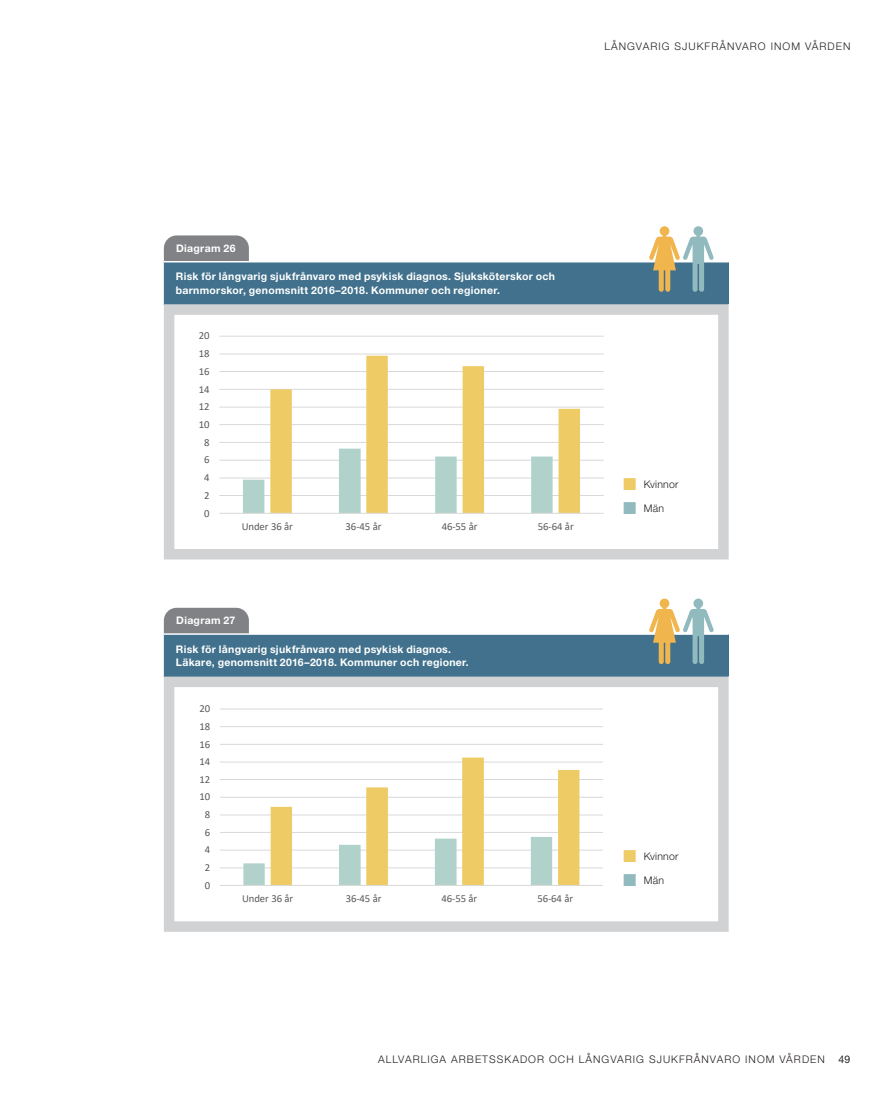
<style>
.page{position:relative;width:893px;height:1106px;background:#fff}
.page>*{position:absolute;margin:0;border:0;box-sizing:border-box;transform-origin:0 0}
.t1{font:10.8px "Calibri";letter-spacing:-.005em;color:#595959}
.t2{font:10.65px "Calibri";letter-spacing:-.005em;color:#595959}
.Tabellrubrik_vit{font:700 10.5px/13.5px "Helvetica Neue LT Std";letter-spacing:.025em;color:#fff}
.Färgkoder{font:300 10.5px "Helvetica Neue LT Std";letter-spacing:.1em;color:#231f20}
.Tabellflik{font:700 10.5px "Helvetica Neue LT Std";letter-spacing:.03em;color:#fff}
.Färgkoder-2{font:300 10.5px "Helvetica Neue LT Std";letter-spacing:.02em;color:#231f20}
.t3{font:10.5px "Helvetica Neue LT Std";color:#231f20}
</style>
<div class="page">
<div style="left:163px;top:262px;width:566px;height:42px;background:#41718c"></div>
<hr style="left:162px;top:262px;width:2px;height:42px;background:#fff">
<svg style="left:164px;top:235px;width:85px;height:26px;background:#86888b"></svg>
<svg style="left:163px;top:299px;width:566px;height:261px"></svg>
<div style="left:163px;top:634px;width:566px;height:42px;background:#41718c"></div>
<hr style="left:162px;top:633px;width:567px;height:2px;background:#fff">
<hr style="left:162px;top:635px;width:2px;height:41px;background:#fff">
<div style="left:164px;top:608px;width:85px;height:25px;background:#808285"></div>
<svg style="left:163px;top:671px;width:566px;height:261px"></svg>
<svg style="left:649px;top:226px;width:65px;height:66px"></svg>
<svg style="left:649px;top:598px;width:65px;height:66px"></svg>
<svg style="left:624px;top:477px;width:12px;height:12px"></svg>
<svg style="left:624px;top:501px;width:12px;height:12px"></svg>
<svg style="left:624px;top:849px;width:12px;height:13px"></svg>
<svg style="left:624px;top:873px;width:12px;height:13px"></svg>
<p class="Färgkoder" style="left:604px;top:40px;width:248px">LÅNGVARIG SJUKFRÅNVARO INOM VÅRDEN</p>
<p class="Tabellflik" style="left:176px;top:242px;width:61px">Diagram 26</p>
<p class="Tabellrubrik_vit" style="left:176px;top:270px;width:381px">Risk för långvarig sjukfrånvaro med psykisk diagnos. Sjuksköterskor och barnmorskor, genomsnitt 2016–2018. Kommuner och regioner.</p>
<p class="t1" style="left:199px;top:328px;width:12px">20</p>
<p class="t1" style="left:199px;top:346px;width:12px">18</p>
<p class="t1" style="left:199px;top:364px;width:12px">16</p>
<p class="t1" style="left:199px;top:381px;width:12px">14</p>
<p class="t1" style="left:199px;top:399px;width:12px">12</p>
<p class="t1" style="left:199px;top:417px;width:12px">10</p>
<p class="t2" style="left:204px;top:435px;width:7px">8</p>
<p class="t1" style="left:204px;top:452px;width:7px">6</p>
<p class="t1" style="left:204px;top:470px;width:7px">4</p>
<p class="t1" style="left:204px;top:488px;width:7px">2</p>
<p class="t2" style="left:204px;top:505px;width:7px">0</p>
<p class="t1" style="left:242px;top:519px;width:53px">Under 36 år</p>
<p class="t1" style="left:346px;top:519px;width:37px">36-45 år</p>
<p class="t1" style="left:442px;top:519px;width:37px">46-55 år</p>
<p class="t1" style="left:538px;top:519px;width:37px">56-64 år</p>
<p class="Tabellflik" style="left:176px;top:614px;width:61px">Diagram 27</p>
<p class="Tabellrubrik_vit" style="left:176px;top:642px;width:295px">Risk för långvarig sjukfrånvaro med psykisk diagnos.<br>Läkare, genomsnitt 2016–2018. Kommuner och regioner.</p>
<p class="t2" style="left:199px;top:701px;width:12px">20</p>
<p class="t2" style="left:199px;top:719px;width:12px">18</p>
<p class="t2" style="left:199px;top:736px;width:12px">16</p>
<p class="t2" style="left:199px;top:754px;width:12px">14</p>
<p class="t2" style="left:199px;top:772px;width:12px">12</p>
<p class="t2" style="left:199px;top:789px;width:12px">10</p>
<p class="t2" style="left:205px;top:807px;width:7px">8</p>
<p class="t2" style="left:205px;top:824px;width:7px">6</p>
<p class="t2" style="left:205px;top:842px;width:7px">4</p>
<p class="t2" style="left:205px;top:860px;width:7px">2</p>
<p class="t2" style="left:205px;top:877px;width:7px">0</p>
<p class="t2" style="left:242px;top:891px;width:53px">Under 36 år</p>
<p class="t2" style="left:346px;top:891px;width:37px">36-45 år</p>
<p class="t2" style="left:442px;top:891px;width:37px">46-55 år</p>
<p class="t2" style="left:537px;top:891px;width:37px">56-64 år</p>
<p class="Färgkoder-2" style="left:644px;top:478px;width:36px">Kvinnor</p>
<p class="Färgkoder" style="left:644px;top:502px;width:22px">Män</p>
<p class="Färgkoder-2" style="left:644px;top:850px;width:36px">Kvinnor</p>
<p class="Färgkoder" style="left:644px;top:874px;width:22px">Män</p>
<p class="Färgkoder" style="left:378px;top:1053px;width:448px">ALLVARLIGA ARBETSSKADOR OCH LÅNGVARIG SJUKFRÅNVARO INOM VÅRDEN</p>
<p class="t3" style="left:839px;top:1053px;width:13px">49</p>
</div>
